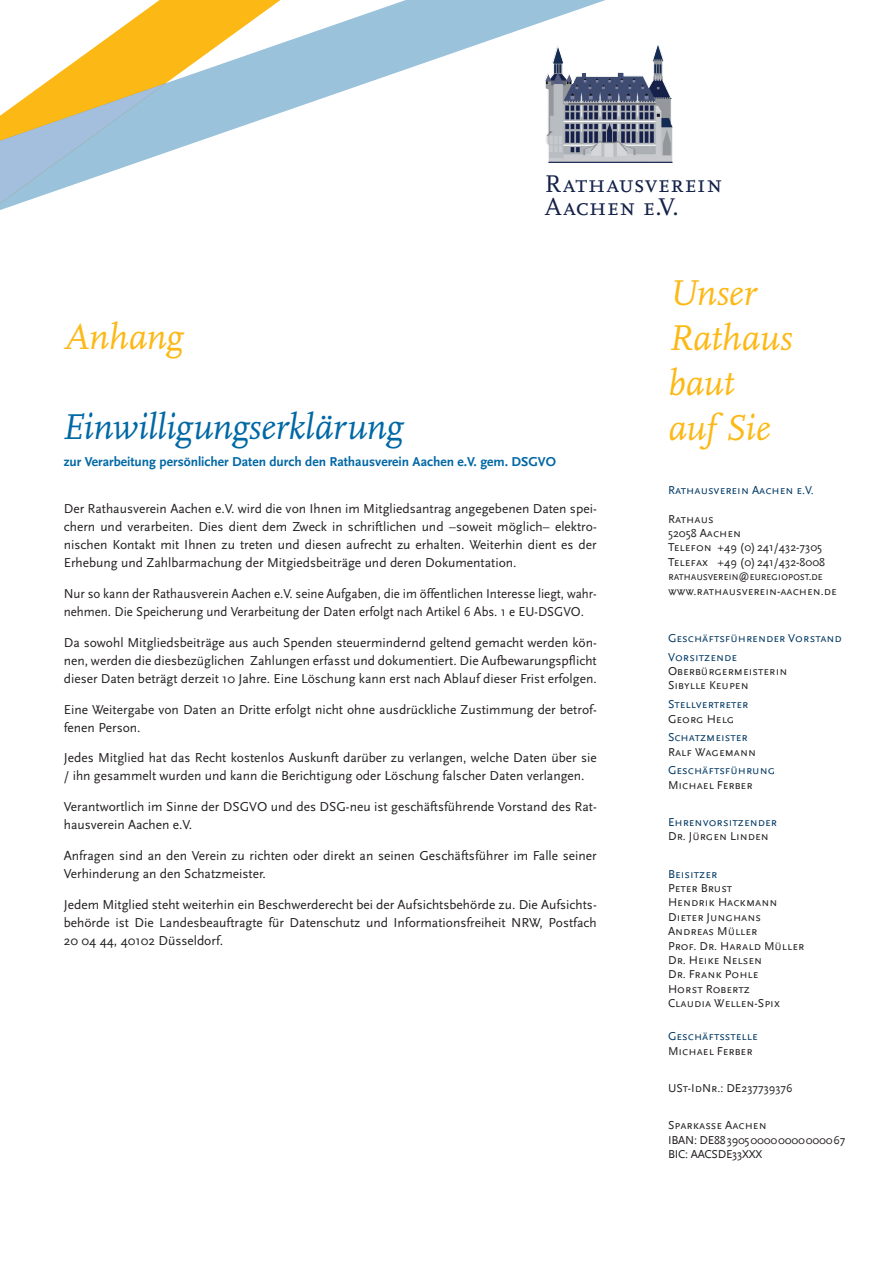
<style>
.page{position:relative;width:893px;height:1263px;background:#fff}
.page>*{position:absolute;margin:0;border:0;box-sizing:border-box;transform-origin:0 0}
.t1{font:italic 37.5px/45px "Scala";letter-spacing:-.005em;color:#fcb814}
.t2{font:italic 37.5px "Scala";letter-spacing:-.005em;color:#0068a5}
.t3{font:25.2px/23.5px "Scala Caps";letter-spacing:.005em;color:#142149}
.t4{font:13.5px/18px "Scala Sans";color:#231f20}
.t5{font:13.5px/18px "Scala Sans";color:#231f20;scale:.96 1}
.t6{font:700 13.5px "Scala Sans";color:#0068a5}
.t7{font:12px/14.4px "Scala Sans Caps";color:#231f20}
.t8{font:12px/18.6px "Scala Sans Caps";color:#013863}
.t9{font:12px/14.4px "Scala Sans Caps";letter-spacing:-.02em;color:#231f20}
</style>
<div class="page">
<svg style="left:661px;top:52px;width:12px;height:111px"></svg>
<hr style="left:548px;top:162px;width:124px;height:1px;background:#142149">
<svg style="left:0;top:0;width:661px;height:210px"></svg>
<svg style="left:0;top:83px;width:165px;height:120px"></svg>
<h2 class="t3" style="left:545px;top:172px;width:179px">Rathausverein<br>Aachen e.V.</h2>
<h1 class="t1" style="left:64px;top:315px;width:120px">Anhang</h1>
<h1 class="t2" style="left:62px;top:408px;width:342px">Einwilligungserklärung</h1>
<p class="t6" style="left:64px;top:455px;width:494px">zur Verarbeitung persönlicher Daten durch den Rathausverein Aachen e.V. gem. DSGVO</p>
<p class="t4" style="left:64px;top:500px;width:534px;text-align:justify">Der Rathausverein Aachen e.V. wird die von Ihnen im Mitgliedsantrag angegebenen Daten spei&shy;chern und verarbeiten. Dies dient dem Zweck in schriftlichen und –soweit möglich– elektro&shy;nischen Kontakt mit Ihnen zu treten und diesen aufrecht zu erhalten. Weiterhin dient es der Erhebung und Zahlbarmachung der Mitgiedsbeiträge und deren Dokumentation.</p>
<p class="t5" style="left:64px;top:585px;width:557px">Nur so kann der Rathausverein Aachen e.V. seine Aufgaben, die im öffentlichen Interesse liegt, wahr&shy;nehmen. Die Speicherung und Verarbeitung der Daten erfolgt nach Artikel 6 Abs. 1 e EU-DSGVO.</p>
<p class="t4" style="left:64px;top:634px;width:534px;text-align:justify">Da sowohl Mitgliedsbeiträge aus auch Spenden steuermindernd geltend gemacht werden kön&shy;nen, werden die diesbezüglichen Zahlungen erfasst und dokumentiert. Die Aufbewarungspflicht dieser Daten beträgt derzeit 10 Jahre. Eine Löschung kann erst nach Ablauf dieser Frist erfolgen.</p>
<p class="t4" style="left:64px;top:700px;width:534px">Eine Weitergabe von Daten an Dritte erfolgt nicht ohne ausdrückliche Zustimmung der betrof&shy;fenen Person.</p>
<p class="t4" style="left:64px;top:749px;width:534px">Jedes Mitglied hat das Recht kostenlos Auskunft darüber zu verlangen, welche Daten über sie / ihn gesammelt wurden und kann die Berichtigung oder Löschung falscher Daten verlangen.</p>
<p class="t4" style="left:64px;top:798px;width:534px">Verantwortlich im Sinne der DSGVO und des DSG-neu ist geschäftsführende Vorstand des Rat&shy;hausverein Aachen e.V.</p>
<p class="t4" style="left:64px;top:847px;width:534px">Anfragen sind an den Verein zu richten oder direkt an seinen Geschäftsführer im Falle seiner<br>Verhinderung an den Schatzmeister.</p>
<p class="t4" style="left:64px;top:895px;width:534px;text-align:justify">Jedem Mitglied steht weiterhin ein Beschwerderecht bei der Aufsichtsbehörde zu. Die Aufsichts&shy;behörde ist Die Landesbeauftragte für Datenschutz und Informationsfreiheit NRW, Postfach 20 04 44, 40102 Düsseldorf.</p>
<h1 class="t1" style="left:668px;top:271px;width:125px">Unser<br>Rathaus baut<br>auf Sie</h1>
<p class="t8" style="left:668px;top:481px;width:147px">Rathausverein Aachen e.V.</p>
<p class="t7" style="left:668px;top:512px;width:170px">Rathaus<br>52058 Aachen<br>Telefon +49 (0) 241/432-7305<br>Telefax +49 (0) 241/432-8008 rathausverein@euregiopost.de www.rathausverein-aachen.de</p>
<p class="t8" style="left:668px;top:629px;width:175px">Geschäftsführender Vorstand<br>Vorsitzende</p>
<p class="t7" style="left:668px;top:664px;width:121px">Oberbürgermeisterin<br>Sibylle Keupen</p>
<p class="t8" style="left:668px;top:695px;width:82px">Stellvertreter</p>
<p class="t7" style="left:668px;top:711px;width:68px">Georg Helg</p>
<p class="t8" style="left:668px;top:728px;width:81px">Schatzmeister</p>
<p class="t7" style="left:668px;top:745px;width:90px">Ralf Wagemann</p>
<p class="t8" style="left:668px;top:761px;width:109px">Geschäftsführung</p>
<p class="t7" style="left:668px;top:778px;width:86px">Michael Ferber</p>
<p class="t8" style="left:668px;top:813px;width:110px">Ehrenvorsitzender</p>
<p class="t7" style="left:668px;top:829px;width:102px">Dr. Jürgen Linden</p>
<p class="t8" style="left:668px;top:865px;width:51px">Beisitzer</p>
<p class="t7" style="left:668px;top:881px;width:138px">Peter Brust<br>Hendrik Hackmann<br>Dieter Junghans<br>Andreas Müller<br>Prof. Dr. Harald Müller<br>Dr. Heike Nelsen<br>Dr. Frank Pohle<br>Horst Robertz<br>Claudia Wellen-Spix</p>
<p class="t8" style="left:668px;top:1027px;width:91px">Geschäftsstelle</p>
<p class="t7" style="left:668px;top:1044px;width:86px">Michael Ferber</p>
<p class="t7" style="left:668px;top:1081px;width:126px">USt-IdNr.: DE237739376</p>
<p class="t9" style="left:668px;top:1118px;width:179px">Sparkasse Aachen<br>IBAN: DE88390500000000000067<br>BIC: AACSDE33XXX</p>
</div>
